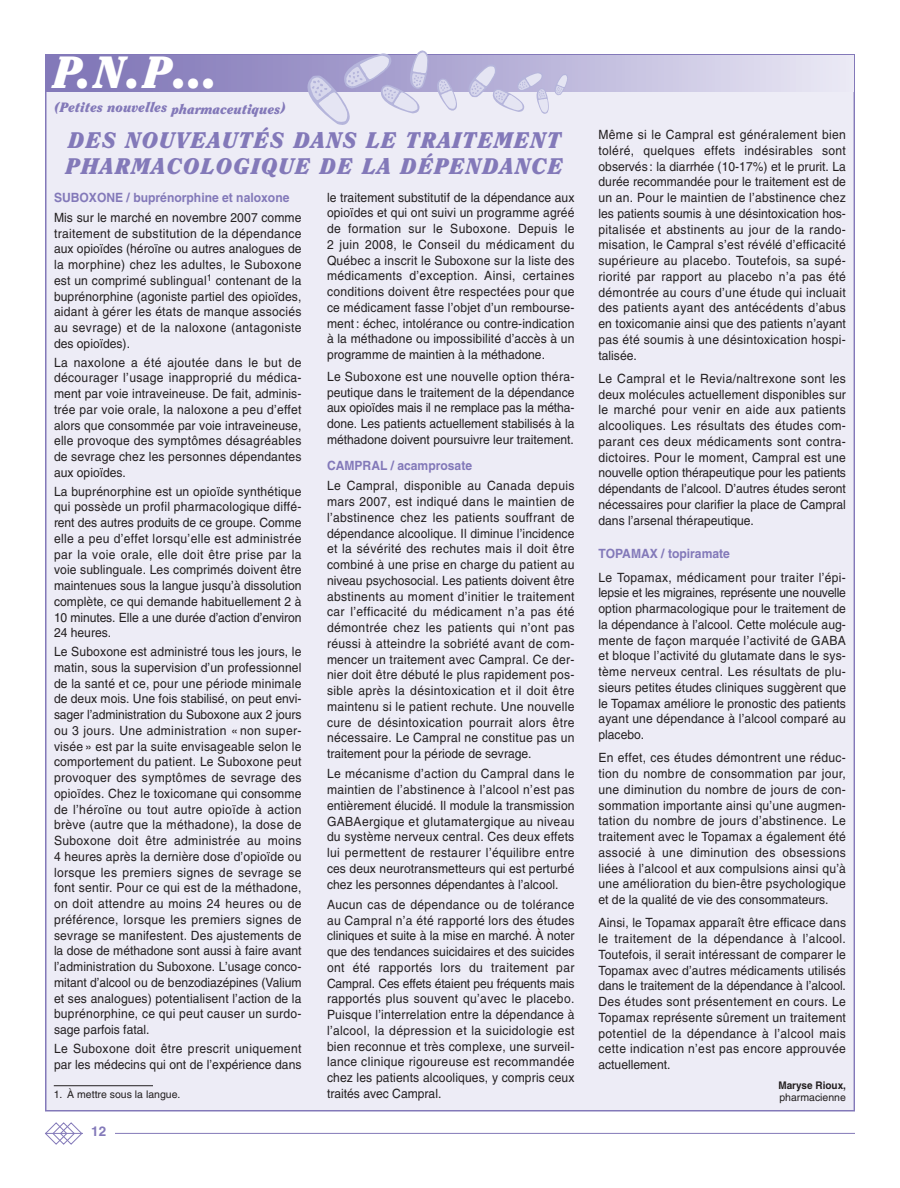
<style>
.page{position:relative;width:900px;height:1188px;background:#fff}
.page>*{position:absolute;margin:0;border:0;box-sizing:border-box;transform-origin:0 0}
.t1{font:italic 900 45px "Clearface";color:#fff}
.t2{font:italic 900 22.5px/25.5px "Clearface";letter-spacing:.06em;color:#8379b9}
.t3{font:italic 900 13.5px "Clearface";letter-spacing:.005em;color:#8379b9}
.t4{font:700 13.5px "Helvetica";color:#8379b9}
.t5{font:12.75px/15.8px "Helvetica";color:#231f20;text-align:justify;scale:.95 1}
.t6{font:12.75px/15.8px "Helvetica";letter-spacing:.03em;color:#231f20;scale:.95 1}
.t7{font:700 12.75px "Helvetica";color:#8379b9;scale:.95 1}
.t8{font:10.5px "Helvetica";color:#231f20}
.t9{font:700 10.5px "Helvetica";color:#231f20;scale:.95 1}
</style>
<div class="page">
<hr style="left:45px;top:1133px;width:810px;height:1px;background:#8379b9">
<div style="left:83px;top:1125px;width:31px;height:20px;background:#fff"></div>
<svg style="left:45px;top:1122px;width:38px;height:23px"></svg>
<div style="left:46px;top:56px;width:808px;height:1054px;background:#edecf6"></div>
<div style="left:45px;top:55px;width:64px;height:36px;background:#8379b9"></div>
<svg style="left:109px;top:55px;width:744px;height:36px"></svg>
<hr style="left:54px;top:1085px;width:99px;height:1px;background:#231f20">
<svg style="left:468px;top:65px;width:100px;height:49px"></svg>
<svg style="left:308px;top:51px;width:149px;height:74px"></svg>
<h1 class="t1" style="left:54px;top:54px;width:167px">P.N.P…</h1>
<p class="t3" style="left:54px;top:102px;width:234px">(Petites nouvelles pharmaceutiques)</p>
<h2 class="t2" style="left:66px;top:129px;width:498px">DES NOUVEAUTÉS DANS LE TRAITEMENT<br>PHARMACOLOGIQUE DE LA DÉPENDANCE</h2>
<p class="t7" style="left:54px;top:192px;width:249px">SUBOXONE / buprénorphine et naloxone</p>
<p class="t5" style="left:54px;top:211px;width:262px">Mis sur le marché en novembre 2007 comme traitement de substitution de la dépendance aux opioïdes (héroïne ou autres analogues de la morphine) chez les adultes, le Suboxone est un comprimé sublingual<sup>1</sup> contenant de la buprénorphine (agoniste partiel des opioïdes, aidant à gérer les états de manque associés au sevrage) et de la naloxone (antagoniste des opioïdes).</p>
<p class="t5" style="left:54px;top:355px;width:262px">La naxolone a été ajoutée dans le but de décourager l’usage inapproprié du médica - ment par voie intraveineuse. De fait, admi nis - trée par voie orale, la naloxone a peu d’effet alors que consommée par voie intraveineuse, elle provoque des symptômes désagréables de sevrage chez les personnes dépendantes aux opioïdes.</p>
<p class="t5" style="left:54px;top:484px;width:262px">La buprénorphine est un opioïde synthétique qui possède un profil pharmacologique diffé - rent des autres produits de ce groupe. Comme elle a peu d’effet lorsqu’elle est administrée par la voie orale, elle doit être prise par la voie sublinguale. Les comprimés doivent être maintenues sous la langue jusqu’à dissolution complète, ce qui demande habituellement 2 à 10 minutes. Elle a une durée d’action d’en viron 24 heures.</p>
<p class="t5" style="left:54px;top:645px;width:262px">Le Suboxone est administré tous les jours, le matin, sous la supervision d’un professionnel de la santé et ce, pour une période minimale de deux mois. Une fois stabilisé, on peut envi - sager l’administration du Suboxone aux 2 jours ou 3 jours. Une administration « non super - visée » est par la suite envisageable selon le comportement du patient. Le Suboxone peut provoquer des symptômes de sevrage des opioïdes. Chez le toxicomane qui consomme de l’héroïne ou tout autre opioïde à action brève (autre que la méthadone), la dose de Suboxone doit être administrée au moins 4 heures après la dernière dose d’opioïde ou lorsque les premiers signes de sevrage se font sentir. Pour ce qui est de la méthadone, on doit attendre au moins 24 heures ou de préférence, lorsque les premiers signes de sevrage se manifestent. Des ajustements de la dose de méthadone sont aussi à faire avant l’administration du Suboxone. L’usage conco - mitant d’alcool ou de benzodiazépines (Valium et ses analogues) potentialisent l’ac tion de la buprénorphine, ce qui peut causer un surdo - sage parfois fatal.</p>
<p class="t6" style="left:54px;top:1042px;width:262px">Le Suboxone doit être prescrit uniquement par les médecins qui ont de l’expérience dans</p>
<p class="t8" style="left:54px;top:1091px;width:128px">1. À mettre sous la langue.</p>
<p class="t4" style="left:91px;top:1126px;width:17px">12</p>
<p class="t5" style="left:327px;top:190px;width:262px">le traitement substitutif de la dépendance aux opioïdes et qui ont suivi un programme agréé de formation sur le Suboxone. Depuis le 2 juin 2008, le Conseil du médicament du Québec a inscrit le Suboxone sur la liste des médicaments d’exception. Ainsi, certaines conditions doivent être respectées pour que ce médicament fasse l’objet d’un rembour se - ment : échec, intolérance ou contre-indication à la méthadone ou impossibilité d’accès à un programme de maintien à la méthadone.</p>
<p class="t5" style="left:327px;top:370px;width:262px">Le Suboxone est une nouvelle option théra - peutique dans le traitement de la dépendance aux opioïdes mais il ne remplace pas la mé tha&shy;done. Les patients actuellement stabilisés à la méthadone doivent poursuivre leur trai te ment.</p>
<p class="t7" style="left:327px;top:461px;width:154px">CAMPRAL / acamprosate</p>
<p class="t5" style="left:327px;top:479px;width:262px">Le Campral, disponible au Canada depuis mars 2007, est indiqué dans le maintien de l’abstinence chez les patients souffrant de dépendance alcoolique. Il diminue l’incidence et la sévérité des rechutes mais il doit être combiné à une prise en charge du patient au niveau psychosocial. Les patients doivent être abstinents au moment d’initier le traitement car l’efficacité du médicament n’a pas été démontrée chez les patients qui n’ont pas réussi à atteindre la sobriété avant de com - mencer un traitement avec Campral. Ce der - nier doit être débuté le plus rapidement pos - sible après la désintoxication et il doit être maintenu si le patient rechute. Une nouvelle cure de désintoxication pourrait alors être nécessaire. Le Campral ne constitue pas un traitement pour la période de sevrage.</p>
<p class="t5" style="left:327px;top:767px;width:262px">Le mécanisme d’action du Campral dans le maintien de l’abstinence à l’alcool n’est pas entièrement élucidé. Il module la transmission GABAergique et glutamatergique au niveau du système nerveux central. Ces deux effets lui permettent de restaurer l’équilibre entre ces deux neurotransmetteurs qui est perturbé chez les personnes dépendantes à l’alcool.</p>
<p class="t5" style="left:327px;top:898px;width:262px">Aucun cas de dépendance ou de tolérance au Campral n’a été rapporté lors des études cli ni ques et suite à la mise en marché. À noter que des tendances suicidaires et des suicides ont été rapportés lors du traite ment par Campral. Ces effets étaient peu fréquents mais rapportés plus souvent qu’avec le placebo.<br>Puisque l’interrelation entre la dépen dance à l’alcool, la dépression et la suicido logie est bien reconnue et très com plexe, une surveil - lance clinique rigoureuse est recommandée chez les patients alcoo liques, y compris ceux traités avec Campral.</p>
<p class="t5" style="left:598px;top:128px;width:262px">Même si le Campral est généralement bien toléré, quelques effets indésirables sont observés : la diarrhée (10-17%) et le prurit. La durée recommandée pour le traitement est de un an. Pour le maintien de l’abstinence chez les patients soumis à une désintoxication hos - pi talisée et abstinents au jour de la rando - misation, le Campral s’est révélé d’efficacité supérieure au placebo. Toutefois, sa supé - riorité par rapport au placebo n’a pas été démontrée au cours d’une étude qui incluait des patients ayant des antécédents d’abus en toxicomanie ainsi que des patients n’ayant pas été soumis à une désintoxication hospi - talisée.</p>
<p class="t5" style="left:598px;top:372px;width:262px">Le Campral et le Revia/naltrexone sont les deux molécules actuellement disponibles sur le marché pour venir en aide aux patients alcooliques. Les résultats des études com - parant ces deux médicaments sont contra - dictoires. Pour le moment, Campral est une nouvelle option thérapeutique pour les patients dépendants de l’alcool. D’autres études seront nécessaires pour clarifier la place de Campral dans l’arsenal thérapeutique.</p>
<p class="t7" style="left:598px;top:549px;width:140px">TOPAMAX / topiramate</p>
<p class="t5" style="left:598px;top:571px;width:262px">Le Topamax, médicament pour traiter l’épi - lepsie et les migraines, représente une nou velle option pharmacologique pour le traitement de la dépendance à l’alcool. Cette molécule aug - mente de façon marquée l’activité de GABA et bloque l’activité du glutamate dans le sys - tème nerveux central. Les résultats de plu - sieurs petites études cliniques suggèrent que le Topamax améliore le pronostic des patients ayant une dépendance à l’alcool comparé au placebo.</p>
<p class="t5" style="left:598px;top:751px;width:262px">En effet, ces études démontrent une réduc - tion du nombre de consommation par jour, une diminution du nombre de jours de con - som mation importante ainsi qu’une augmen - tation du nombre de jours d’abstinence. Le traitement avec le Topamax a également été associé à une diminution des obsessions liées à l’alcool et aux compulsions ainsi qu’à une amélioration du bien-être psychologique et de la qualité de vie des consommateurs.</p>
<p class="t5" style="left:599px;top:916px;width:262px">Ainsi, le Topamax apparaît être efficace dans le traitement de la dépendance à l’alcool.<br>Toutefois, il serait intéressant de comparer le Topamax avec d’autres médicaments utilisés dans le traitement de la dépendance à l’alcool.<br>Des études sont présentement en cours. Le Topamax représente sûrement un traitement potentiel de la dépendance à l’alcool mais cette indication n’est pas encore approuvée actuellement.</p>
<p class="t9" style="left:778px;top:1081px;width:73px">Maryse Rioux,</p>
<p class="t8" style="left:779px;top:1093px;width:68px">pharmacienne</p>
</div>
